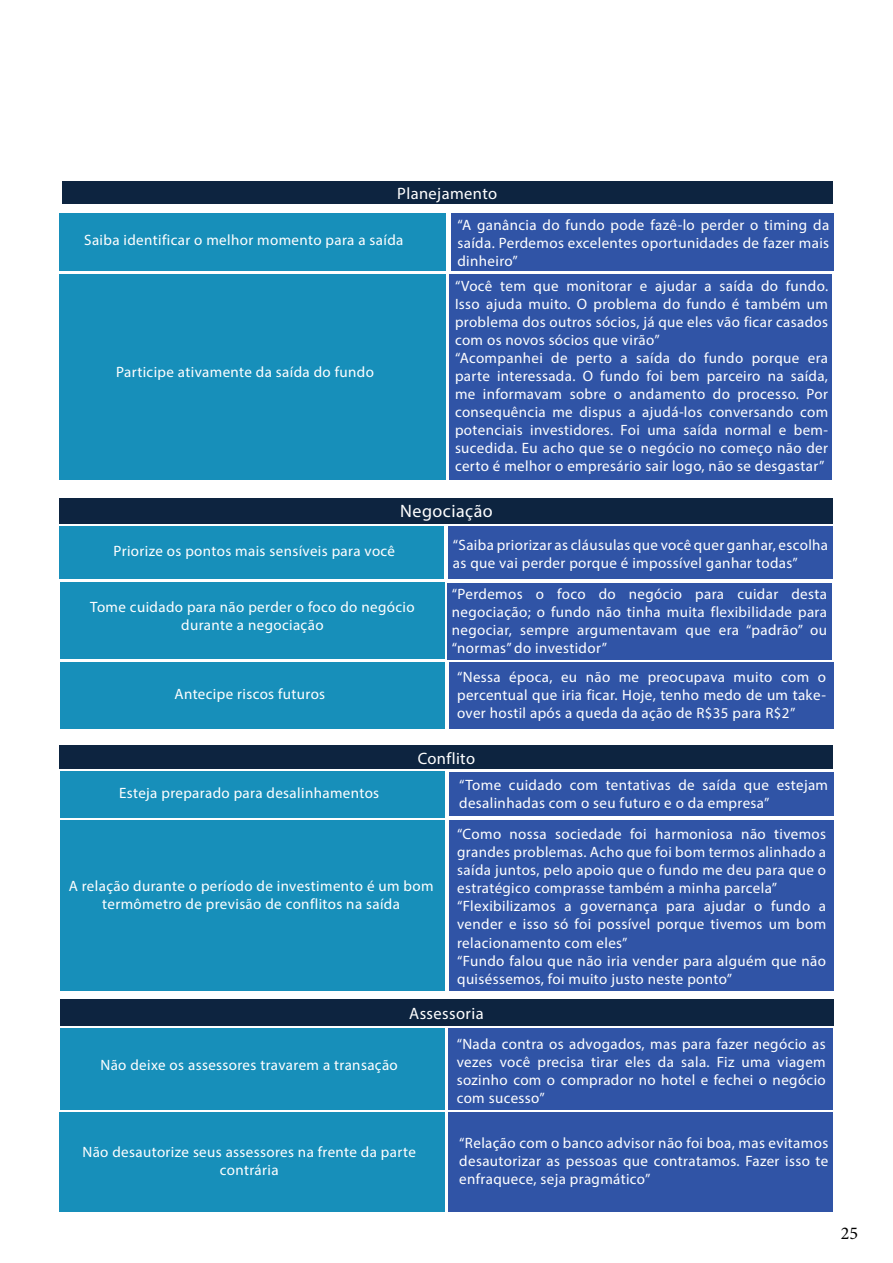
<style>
.page{position:relative;width:893px;height:1263px;background:#fff}
.page>*{position:absolute;margin:0;border:0;box-sizing:border-box;transform-origin:0 0}
.Parágrafo_básico{font:18px "Myriad Pro";letter-spacing:.025em;color:#fff}
.t1{font:18px "Minion Pro";color:#000}
.Parágrafo_básico-2{font:16.5px "Myriad Pro";letter-spacing:.025em;color:#fff}
.Parágrafo_básico-3{font:15px/18px "Myriad Pro";letter-spacing:.025em;color:#fff;text-align:justify}
</style>
<div class="page">
<div style="left:60px;top:999px;width:773px;height:27px;background:#0d2440"></div>
<div style="left:60px;top:1028px;width:385px;height:82px;background:#178fba"></div>
<div style="left:60px;top:1113px;width:385px;height:99px;background:#178fba"></div>
<div style="left:448px;top:1028px;width:385px;height:82px;background:#3054a6"></div>
<div style="left:448px;top:1113px;width:385px;height:99px;background:#3054a6"></div>
<div style="left:60px;top:746px;width:773px;height:23px;background:#0d2440"></div>
<div style="left:60px;top:772px;width:385px;height:46px;background:#178fba"></div>
<div style="left:60px;top:821px;width:385px;height:170px;background:#178fba"></div>
<div style="left:449px;top:772px;width:384px;height:43px;background:#3054a6"></div>
<div style="left:449px;top:821px;width:384px;height:170px;background:#3054a6"></div>
<div style="left:60px;top:498px;width:773px;height:25px;background:#0d2440"></div>
<div style="left:60px;top:526px;width:384px;height:53px;background:#178fba"></div>
<div style="left:60px;top:582px;width:385px;height:76px;background:#178fba"></div>
<div style="left:60px;top:662px;width:385px;height:67px;background:#178fba"></div>
<div style="left:448px;top:527px;width:384px;height:52px;background:#3054a6"></div>
<div style="left:447px;top:583px;width:385px;height:76px;background:#3054a6"></div>
<div style="left:449px;top:662px;width:384px;height:67px;background:#3054a6"></div>
<div style="left:62px;top:181px;width:770px;height:23px;background:#0d2440"></div>
<div style="left:60px;top:274px;width:386px;height:206px;background:#178fba"></div>
<div style="left:60px;top:214px;width:386px;height:57px;background:#178fba"></div>
<div style="left:449px;top:274px;width:383px;height:206px;background:#3054a6"></div>
<div style="left:451px;top:214px;width:382px;height:57px;background:#3054a6"></div>
<p class="Parágrafo_básico-2" style="left:397px;top:183px;width:102px">Planejamento</p>
<p class="Parágrafo_básico-3" style="left:84px;top:231px;width:321px">Saiba identificar o melhor momento para a saída</p>
<p class="Parágrafo_básico-3" style="left:116px;top:363px;width:259px">Participe ativamente da saída do fundo</p>
<p class="Parágrafo_básico-3" style="left:457px;top:216px;width:373px">“A ganância do fundo pode fazê-lo perder o timing da saída. Perdemos excelentes oportunidades de fazer mais dinheiro”</p>
<p class="Parágrafo_básico-3" style="left:455px;top:277px;width:375px">“Você tem que monitorar e ajudar a saída do fundo.<br>Isso ajuda muito. O problema do fundo é também um problema dos outros sócios, já que eles vão ficar casados com os novos sócios que virão”</p>
<p class="Parágrafo_básico-3" style="left:455px;top:349px;width:375px">“Acompanhei de perto a saída do fundo porque era parte interessada. O fundo foi bem parceiro na saída, me informavam sobre o andamento do processo. Por consequência me dispus a ajudá-los conversando com potenciais investidores. Foi uma saída normal e bem&shy;sucedida. Eu acho que se o negócio no começo não der certo é melhor o empresário sair logo, não se desgastar”</p>
<p class="Parágrafo_básico" style="left:400px;top:500px;width:94px">Negociação</p>
<p class="Parágrafo_básico-3" style="left:114px;top:542px;width:283px">Priorize os pontos mais sensíveis para você</p>
<p class="Parágrafo_básico-3" style="left:90px;top:598px;width:326px;text-align:center">Tome cuidado para não perder o foco do negócio durante a negociação</p>
<p class="Parágrafo_básico-3" style="left:175px;top:685px;width:152px">Antecipe riscos futuros</p>
<p class="Parágrafo_básico-3" style="left:453px;top:535px;width:377px">“Saiba priorizar as cláusulas que você quer ganhar, escolha as que vai perder porque é impossível ganhar todas”</p>
<p class="Parágrafo_básico-3" style="left:452px;top:585px;width:377px">“Perdemos o foco do negócio para cuidar desta negociação; o fundo não tinha muita flexibilidade para negociar, sempre argumentavam que era “padrão” ou “normas” do investidor”</p>
<p class="Parágrafo_básico-3" style="left:457px;top:668px;width:370px">“Nessa época, eu não me preocupava muito com o percentual que iria ficar. Hoje, tenho medo de um take&shy;over hostil após a queda da ação de R$35 para R$2”</p>
<p class="Parágrafo_básico-2" style="left:418px;top:748px;width:59px">Conflito</p>
<p class="Parágrafo_básico-3" style="left:119px;top:783px;width:262px">Esteja preparado para desalinhamentos</p>
<p class="Parágrafo_básico-3" style="left:69px;top:877px;width:366px;text-align:center">A relação durante o período de investimento é um bom termômetro de previsão de conflitos na saída</p>
<p class="Parágrafo_básico-3" style="left:459px;top:776px;width:370px">“Tome cuidado com tentativas de saída que estejam desalinhadas com o seu futuro e o da empresa”</p>
<p class="Parágrafo_básico-3" style="left:457px;top:825px;width:370px">“Como nossa sociedade foi harmoniosa não tivemos grandes problemas. Acho que foi bom termos alinhado a saída juntos, pelo apoio que o fundo me deu para que o estratégico comprasse também a minha parcela”</p>
<p class="Parágrafo_básico-3" style="left:457px;top:897px;width:370px">“Flexibilizamos a governança para ajudar o fundo a vender e isso só foi possível porque tivemos um bom relacionamento com eles”</p>
<p class="Parágrafo_básico-3" style="left:457px;top:951px;width:370px">“Fundo falou que não iria vender para alguém que não quiséssemos, foi muito justo neste ponto”</p>
<p class="Parágrafo_básico-2" style="left:409px;top:1003px;width:76px">Assessoria</p>
<p class="Parágrafo_básico-3" style="left:100px;top:1055px;width:299px">Não deixe os assessores travarem a transação</p>
<p class="Parágrafo_básico-3" style="left:82px;top:1143px;width:335px;text-align:center">Não desautorize seus assessores na frente da parte contrária</p>
<p class="Parágrafo_básico-3" style="left:457px;top:1034px;width:371px">“Nada contra os advogados, mas para fazer negócio as vezes você precisa tirar eles da sala. Fiz uma viagem sozinho com o comprador no hotel e fechei o negócio com sucesso”</p>
<p class="Parágrafo_básico-3" style="left:459px;top:1133px;width:371px">“Relação com o banco advisor não foi boa, mas evitamos desautorizar as pessoas que contratamos. Fazer isso te enfraquece, seja pragmático”</p>
<p class="t1" style="left:841px;top:1221px;width:19px">25</p>
</div>
